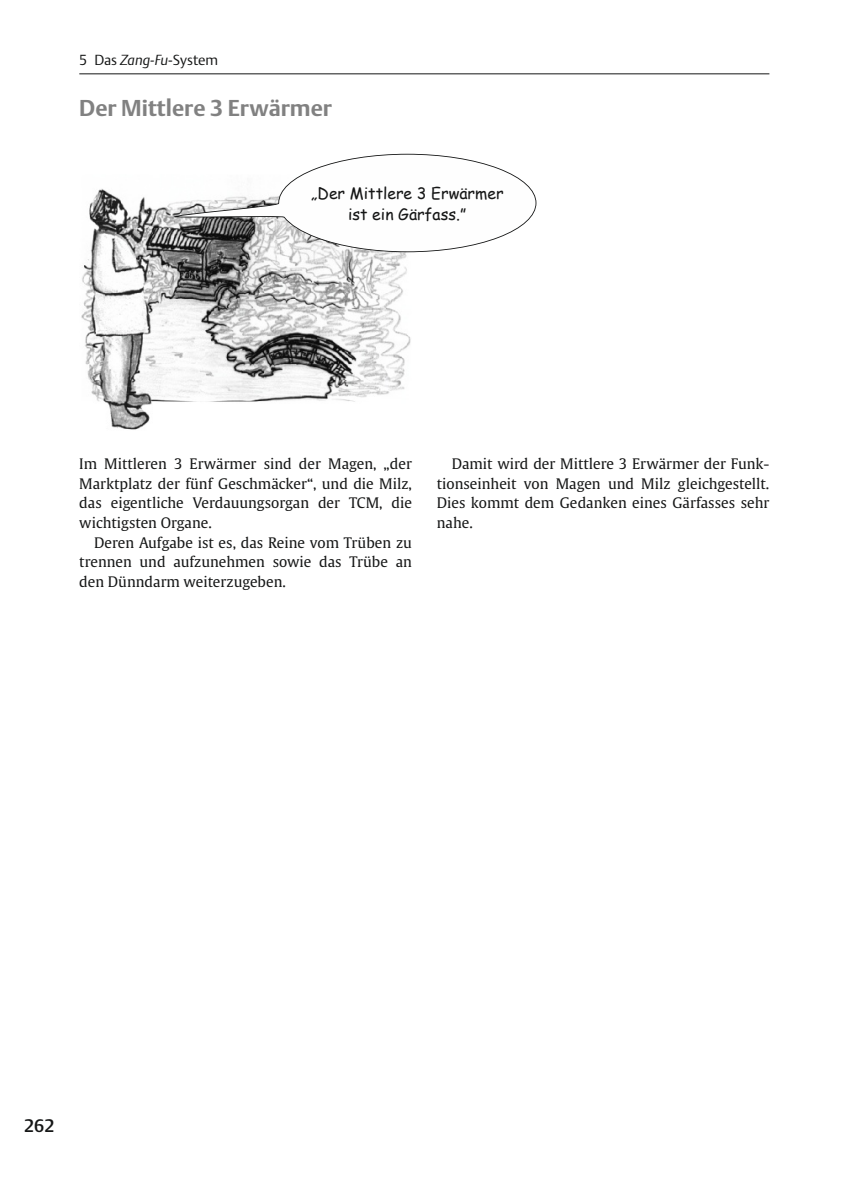
<style>
.page{position:relative;width:844px;height:1191px;background:#fff}
.page>*{position:absolute;margin:0;border:0;box-sizing:border-box;transform-origin:0 0}
.t1{font:700 22.75px "Thieme Argo One 04";color:#818181}
.t2{font:17.85px "Thieme Argo Three 04";color:#151616}
.t3{font:15.75px/21px "Comic Sans MS";color:#151616;text-align:center}
.t4{font:14.35px/19.8px "Thieme Gulliver 04";color:#151616;text-align:justify}
.t5{font:14.35px "Thieme Argo One 04";letter-spacing:-.01em;color:#151616}
.s1{font-style:italic}
</style>
<div class="page">
<svg style="left:79px;top:73px;width:691px;height:357px"></svg>
<p class="t5" style="left:79px;top:53px;width:140px">5 Das <span class="s1">Zang-Fu</span>-System</p>
<h1 class="t1" style="left:79px;top:98px;width:254px">Der Mittlere 3 Erwärmer</h1>
<p class="t3" style="left:311px;top:182px;width:194px">„Der Mittlere 3 Erwärmer ist ein Gärfass.”</p>
<p class="t4" style="left:79px;top:455px;width:334px">Im Mittleren 3 Erwärmer sind der Magen, „der Marktplatz der fünf Geschmäcker“, und die Milz, das eigentliche Verdauungsorgan der TCM, die wichtigsten Organe.</p>
<p class="t4" style="left:79px;top:533px;width:334px;text-indent:15px">Deren Aufgabe ist es, das Reine vom Trüben zu trennen und aufzunehmen sowie das Trübe an den Dünndarm weiterzugeben.</p>
<p class="t4" style="left:436px;top:455px;width:334px;text-indent:15px">Damit wird der Mittlere 3 Erwärmer der Funk&shy;tionseinheit von Magen und Milz gleichgestellt.<br>Dies kommt dem Gedanken eines Gärfasses sehr nahe.</p>
<p class="t2" style="left:24px;top:1118px;width:32px">262</p>
</div>
